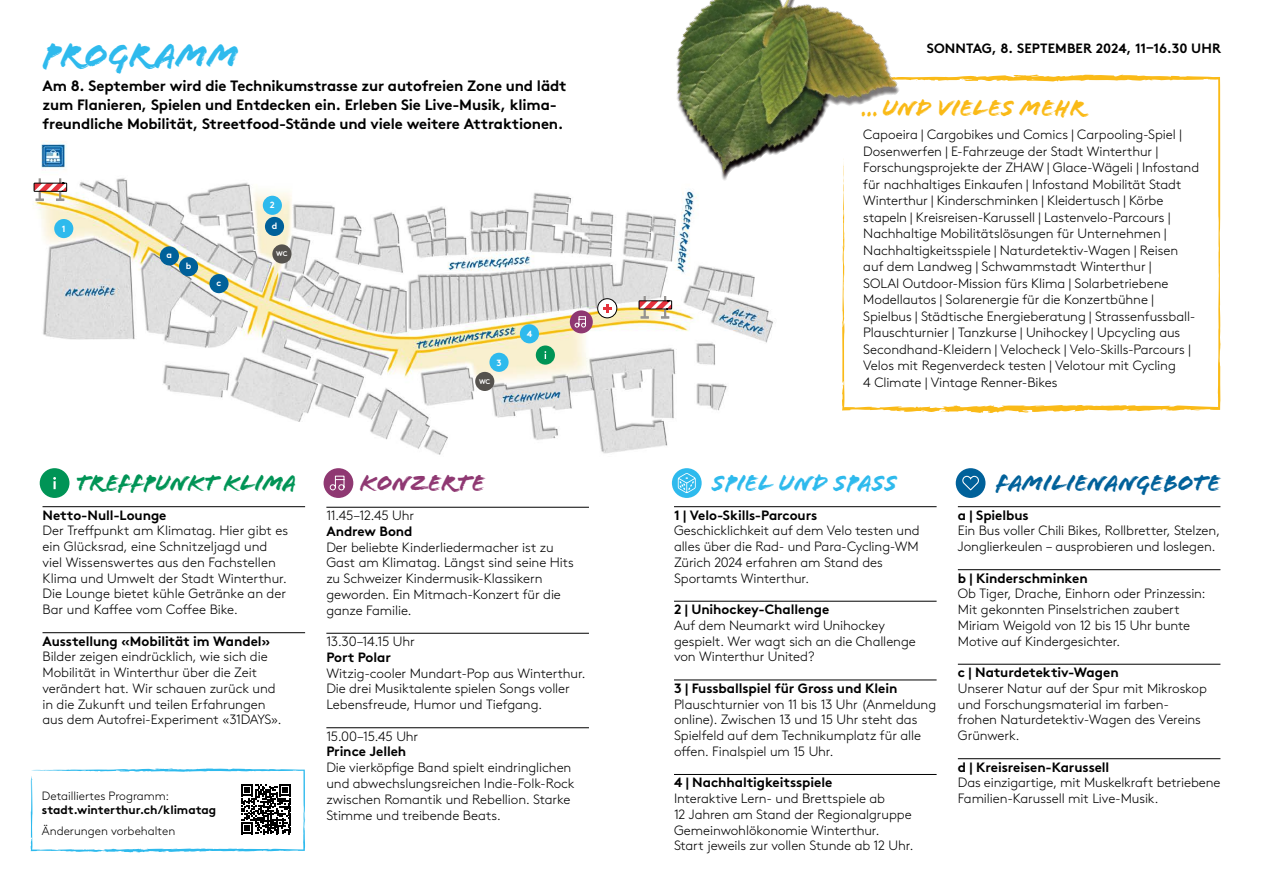
<style>
.page{position:relative;width:1263px;height:893px;background:#fff}
.page>*{position:absolute;margin:0;border:0;box-sizing:border-box;transform-origin:0 0}
.t1{font:36px "Flood Std";letter-spacing:-.005em;color:#2ebaed}
.t2{font:24px "Flood Std";letter-spacing:-.005em;color:#00619a}
.t3{font:24px "Flood Std";color:#009456}
.t4{font:24px "Flood Std";letter-spacing:-.005em;color:#faba17}
.t5{font:24px "Flood Std";letter-spacing:-.005em;color:#2ebaed}
.t6{font:24px "Flood Std";letter-spacing:.005em;color:#8f3872}
.t7{font:700 15px/18.8px "Brown";letter-spacing:-.01em;color:#000}
.t8{font:300 13.5px/15.8px "Brown";letter-spacing:-.005em;color:#000}
.t9{font:700 13.5px "Brown";letter-spacing:-.005em;color:#000}
.t10{font:300 13.5px "Brown";letter-spacing:-.025em;color:#000}
.t11{font:300 13.5px "Brown";letter-spacing:-.03em;color:#000}
.t12{font:300 12px "Brown";color:#000}
.t13{font:700 12px "Brown";letter-spacing:-.005em;color:#000}
.t14{font:700 9px "Brown";color:#fff}
.t15{font:700 6.75px "Brown";color:#fff}
</style>
<div class="page">
<img style="left:33px;top:141px;width:740px;height:314px">
<svg style="left:842px;top:74px;width:378px;height:339px"></svg>
<img style="left:673px;top:0;width:231px;height:181px">
<div style="left:272px;top:244px;width:19px;height:20px;background:#55524e;border-radius:50%"></div>
<div style="left:160px;top:246px;width:19px;height:19px;background:#00619a;border-radius:50%"></div>
<div style="left:54px;top:219px;width:19px;height:19px;background:#2ebaed;border-radius:50%"></div>
<div style="left:179px;top:257px;width:19px;height:19px;background:#00619a;border-radius:50%"></div>
<div style="left:520px;top:324px;width:19px;height:19px;background:#2ebaed;border-radius:50%"></div>
<div style="left:209px;top:274px;width:20px;height:19px;background:#00619a;border-radius:50%"></div>
<div style="left:489px;top:353px;width:20px;height:19px;background:#2ebaed;border-radius:50%"></div>
<div style="left:265px;top:217px;width:19px;height:19px;background:#00619a;border-radius:50%"></div>
<div style="left:263px;top:196px;width:19px;height:19px;background:#2ebaed;border-radius:50%"></div>
<div style="left:570px;top:310px;width:23px;height:23px;background:#8f3872;border-radius:50%"></div>
<svg style="left:574px;top:316px;width:12px;height:12px"></svg>
<hr style="left:674px;top:506px;width:262px;height:1px;background:#000">
<hr style="left:674px;top:601px;width:262px;height:1px;background:#000">
<hr style="left:674px;top:680px;width:262px;height:1px;background:#000">
<hr style="left:674px;top:774px;width:262px;height:1px;background:#000">
<hr style="left:958px;top:506px;width:262px;height:1px;background:#000">
<hr style="left:958px;top:569px;width:262px;height:1px;background:#000">
<hr style="left:958px;top:664px;width:262px;height:1px;background:#000">
<hr style="left:958px;top:758px;width:262px;height:1px;background:#000">
<hr style="left:43px;top:506px;width:262px;height:1px;background:#000">
<hr style="left:43px;top:632px;width:262px;height:1px;background:#000">
<hr style="left:326px;top:507px;width:263px;height:1px;background:#000">
<hr style="left:326px;top:633px;width:263px;height:1px;background:#000">
<hr style="left:326px;top:727px;width:263px;height:1px;background:#000">
<div style="left:324px;top:468px;width:29px;height:30px;background:#8f3872;border-radius:50%"></div>
<svg style="left:329px;top:475px;width:16px;height:16px"></svg>
<svg style="left:30px;top:768px;width:275px;height:85px"></svg>
<svg style="left:598px;top:299px;width:19px;height:19px"></svg>
<div style="left:597px;top:298px;width:20px;height:20px;border:1px solid #000;border-radius:50%"></div>
<svg style="left:603px;top:304px;width:8px;height:9px"></svg>
<div style="left:475px;top:372px;width:19px;height:19px;background:#55524e;border-radius:50%"></div>
<div style="left:956px;top:468px;width:29px;height:30px;background:#00619a;border-radius:50%"></div>
<svg style="left:962px;top:475px;width:17px;height:16px"></svg>
<div style="left:672px;top:468px;width:30px;height:30px;background:#2ebaed;border-radius:50%"></div>
<svg style="left:678px;top:473px;width:18px;height:20px"></svg>
<svg style="left:33px;top:178px;width:34px;height:23px"></svg>
<svg style="left:638px;top:296px;width:34px;height:23px"></svg>
<div style="left:40px;top:468px;width:29px;height:30px;background:#009456;border-radius:50%"></div>
<svg style="left:53px;top:477px;width:3px;height:12px"></svg>
<div style="left:536px;top:345px;width:19px;height:20px;background:#009456;border-radius:50%"></div>
<svg style="left:544px;top:351px;width:2px;height:8px"></svg>
<h1 class="t1" style="left:43px;top:35px;width:197px">PROGRAMM</h1>
<p class="t7" style="left:43px;top:75px;width:525px">Am 8. September wird die Technikumstrasse zur autofreien Zone und lädt zum Flanieren, Spielen und Entdecken ein. Erleben Sie Live-Musik, klima&shy;freundliche Mobilität, Streetfood-Stände und viele weitere Attraktionen.</p>
<p class="t14" style="left:62px;top:221px;width:5px">1</p>
<p class="t14" style="left:270px;top:198px;width:6px">2</p>
<p class="t14" style="left:272px;top:218px;width:7px">d</p>
<p class="t14" style="left:167px;top:248px;width:7px">a</p>
<p class="t15" style="left:276px;top:249px;width:13px">WC</p>
<p class="t14" style="left:186px;top:259px;width:7px">b</p>
<p class="t14" style="left:217px;top:276px;width:6px">c</p>
<p class="t14" style="left:496px;top:355px;width:7px">3</p>
<p class="t15" style="left:479px;top:376px;width:13px">WC</p>
<p class="t14" style="left:527px;top:327px;width:7px">4</p>
<p class="t9" style="left:927px;top:37px;width:296px">SONNTAG, 8. SEPTEMBER 2024, 11–16.30 UHR</p>
<h2 class="t4" style="left:863px;top:95px;width:223px">…UND VIELES MEHR</h2>
<p class="t8" style="left:863px;top:126px;width:337px;line-height:16.5px">Capoeira | Cargobikes und Comics | Carpooling-Spiel | Dosenwerfen | E-Fahrzeuge der Stadt Winterthur | Forschungsprojekte der ZHAW | Glace-Wägeli | Infostand für nachhaltiges Einkaufen | Infostand Mobilität Stadt Winterthur | Kinderschminken | Kleidertusch | Körbe stapeln | Kreisreisen-Karussell | Lastenvelo-Parcours | Nachhaltige Mobilitätslösungen für Unternehmen | Nachhaltigkeitsspiele | Naturdetektiv-Wagen | Reisen auf dem Landweg | Schwammstadt Winterthur |<br>SOLAI Outdoor-Mission fürs Klima | Solarbetriebene Modellautos | Solarenergie für die Konzertbühne | Spielbus | Städtische Energieberatung | Strassenfussball-Plauschturnier | Tanzkurse | Unihockey | Upcycling aus Secondhand-Kleidern | Velocheck | Velo-Skills-Parcours | Velos mit Regenverdeck testen | Velotour mit Cycling<br>4 Climate | Vintage Renner-Bikes</p>
<h2 class="t3" style="left:76px;top:469px;width:222px">TREFFPUNKT KLIMA</h2>
<h2 class="t5" style="left:712px;top:469px;width:186px">SPIEL UND SPASS</h2>
<h2 class="t2" style="left:996px;top:469px;width:226px">FAMILIENANGEBOTE</h2>
<h2 class="t6" style="left:360px;top:469px;width:126px">KONZERTE</h2>
<p class="t9" style="left:43px;top:504px;width:126px">Netto-Null-Lounge</p>
<p class="t8" style="left:43px;top:522px;width:247px">Der Treffpunkt am Klimatag. Hier gibt es ein Glücksrad, eine Schnitzeljagd und viel Wissenswertes aus den Fachstellen Klima und Umwelt der Stadt Winterthur.<br>Die Lounge bietet kühle Getränke an der Bar und Kaffee vom Coffee Bike.</p>
<p class="t9" style="left:43px;top:630px;width:229px">Ausstellung «Mobilität im Wandel»</p>
<p class="t8" style="left:43px;top:648px;width:240px">Bilder zeigen eindrücklich, wie sich die Mobilität in Winterthur über die Zeit verändert hat. Wir schauen zurück und in die Zukunft und teilen Erfahrungen aus dem Autofrei-Experiment «31DAYS».</p>
<p class="t12" style="left:42px;top:787px;width:129px">Detailliertes Programm:</p>
<p class="t13" style="left:42px;top:800px;width:176px">stadt.winterthur.ch/klimatag</p>
<p class="t12" style="left:42px;top:822px;width:135px">Änderungen vorbehalten</p>
<p class="t10" style="left:326px;top:506px;width:89px">11.45–12.45 Uhr</p>
<p class="t9" style="left:326px;top:520px;width:88px">Andrew Bond</p>
<p class="t8" style="left:326px;top:538px;width:249px">Der beliebte Kinderliedermacher ist zu Gast am Klimatag. Längst sind seine Hits zu Schweizer Kindermusik-Klassikern geworden. Ein Mitmach-Konzert für die ganze Familie.</p>
<p class="t11" style="left:326px;top:632px;width:90px">13.30–14.15 Uhr</p>
<p class="t9" style="left:326px;top:646px;width:66px">Port Polar</p>
<p class="t8" style="left:326px;top:664px;width:261px">Witzig-cooler Mundart-Pop aus Winterthur.<br>Die drei Musiktalente spielen Songs voller<br>Lebensfreude, Humor und Tiefgang.</p>
<p class="t8" style="left:326px;top:727px;width:93px">15.00–15.45 Uhr</p>
<p class="t9" style="left:326px;top:741px;width:81px">Prince Jelleh</p>
<p class="t8" style="left:326px;top:759px;width:250px">Die vierköpfige Band spielt eindringlichen und abwechslungsreichen Indie-Folk-Rock zwischen Romantik und Rebellion. Starke Stimme und treibende Beats.</p>
<p class="t9" style="left:674px;top:504px;width:145px">1 | Velo-Skills-Parcours</p>
<p class="t8" style="left:674px;top:522px;width:247px">Geschicklichkeit auf dem Velo testen und alles über die Rad- und Para-Cycling-WM Zürich 2024 erfahren am Stand des Sportamts Winterthur.</p>
<p class="t9" style="left:674px;top:598px;width:157px">2 | Unihockey-Challenge</p>
<p class="t8" style="left:674px;top:616px;width:243px">Auf dem Neumarkt wird Unihockey gespielt. Wer wagt sich an die Challenge von Winterthur United?</p>
<p class="t9" style="left:674px;top:677px;width:225px">3 | Fussballspiel für Gross und Klein</p>
<p class="t8" style="left:674px;top:695px;width:264px">Plauschturnier von 11 bis 13 Uhr (Anmeldung online). Zwischen 13 und 15 Uhr steht das Spielfeld auf dem Technikumplatz für alle offen. Finalspiel um 15 Uhr.</p>
<p class="t9" style="left:674px;top:772px;width:160px">4 | Nachhaltigkeitsspiele</p>
<p class="t8" style="left:674px;top:790px;width:241px">Interaktive Lern- und Brettspiele ab<br>12 Jahren am Stand der Regionalgruppe Gemeinwohlökonomie Winterthur.<br>Start jeweils zur vollen Stunde ab 12 Uhr.</p>
<p class="t9" style="left:958px;top:504px;width:72px">a | Spielbus</p>
<p class="t8" style="left:958px;top:522px;width:264px">Ein Bus voller Chili Bikes, Rollbretter, Stelzen,<br>Jonglierkeulen – ausprobieren und loslegen.</p>
<p class="t9" style="left:958px;top:567px;width:131px">b | Kinderschminken</p>
<p class="t8" style="left:958px;top:585px;width:249px">Ob Tiger, Drache, Einhorn oder Prinzessin:<br>Mit gekonnten Pinselstrichen zaubert Miriam Weigold von 12 bis 15 Uhr bunte Motive auf Kindergesichter.</p>
<p class="t9" style="left:958px;top:661px;width:162px">c | Naturdetektiv-Wagen</p>
<p class="t8" style="left:958px;top:679px;width:251px">Unserer Natur auf der Spur mit Mikroskop und Forschungsmaterial im farben&shy;frohen Naturdetektiv-Wagen des Vereins<br>Grünwerk.</p>
<p class="t9" style="left:958px;top:756px;width:153px">d | Kreisreisen-Karussell</p>
<p class="t8" style="left:958px;top:774px;width:264px">Das einzigartige, mit Muskelkraft betriebene<br>Familien-Karussell mit Live-Musik.</p>
</div>
